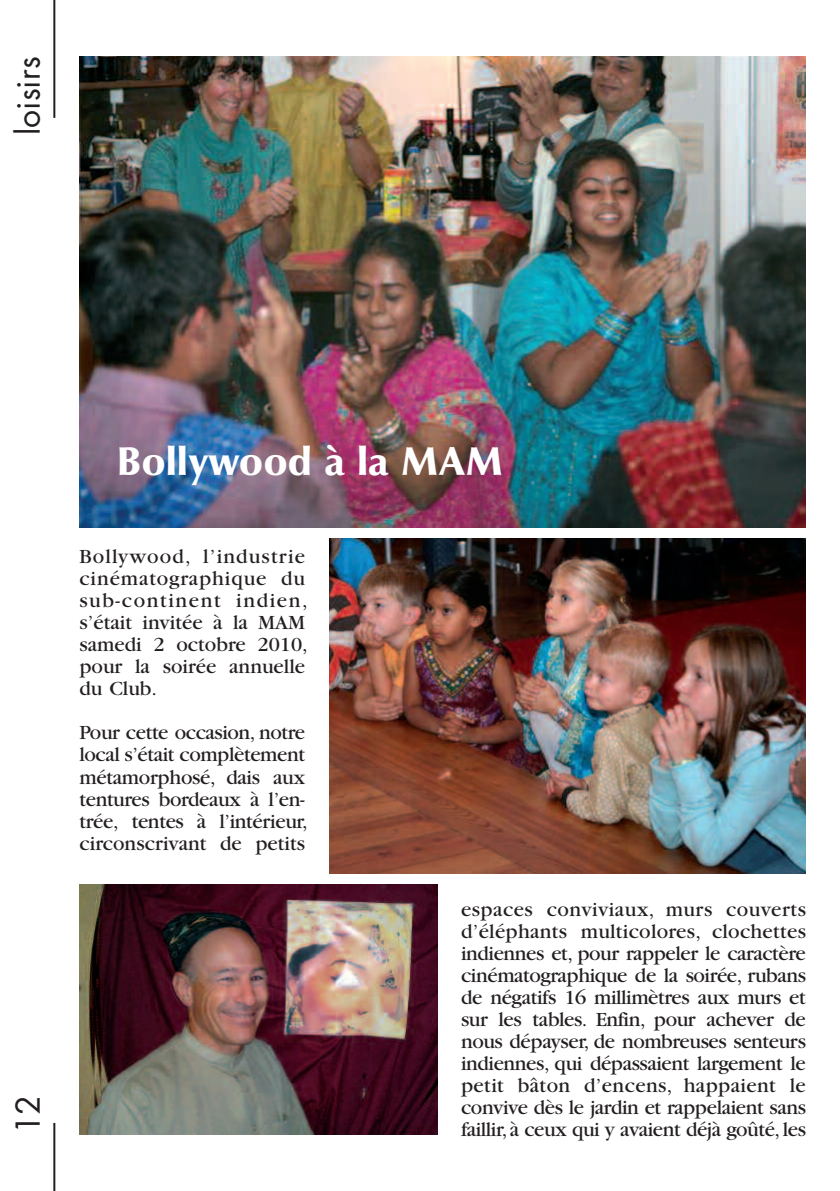
<style>
.page{position:relative;width:840px;height:1191px;background:#fff}
.page>*{position:absolute;margin:0;border:0;box-sizing:border-box;transform-origin:0 0}
.t1{font:900 40px "Optima";color:#fff}
.t2{font:32px "Futura";color:#231f20}
.t3{font:21px/22px "Garamond";letter-spacing:-.015em;color:#231f20}
.t4{font:21px/22px "Garamond";letter-spacing:.03em;color:#231f20}
</style>
<div class="page">
<hr style="left:53px;top:0;width:2px;height:118px;background:#231f20">
<hr style="left:53px;top:1123px;width:2px;height:68px;background:#231f20">
<img style="left:79px;top:57px;width:726px;height:470px">
<img style="left:329px;top:539px;width:476px;height:334px">
<img style="left:79px;top:884px;width:358px;height:250px">
<h2 class="t2" style="left:13px;top:135px;width:80px;rotate:-90deg">loisirs</h2>
<h2 class="t2" style="left:13px;top:1134px;width:41px;rotate:-90deg">12</h2>
<h1 class="t1" style="left:117px;top:445px;width:387px">Bollywood à la MAM</h1>
<p class="t4" style="left:79px;top:548px;width:229px">Bollywood, l’industrie cinématographique du sub-continent indien, s’était invitée à la MAM samedi 2 octobre 2010, pour la soirée annuelle du Club.</p>
<p class="t3" style="left:79px;top:724px;width:230px">Pour cette occasion, notre local s’était complètement métamorphosé, dais aux tentures bordeaux à l’en&shy;trée, tentes à l’intérieur, circonscrivant de petits</p>
<p class="t3" style="left:461px;top:900px;width:346px;text-align:justify">espaces conviviaux, murs couverts d’éléphants multicolores, clochettes indiennes et, pour rappeler le caractère cinématographique de la soirée, rubans de négatifs 16 millimètres aux murs et sur les tables. Enfin, pour achever de nous dépayser, de nombreuses senteurs indiennes, qui dépassaient largement le petit bâton d’encens, happaient le convive dès le jardin et rappelaient sans faillir, à ceux qui y avaient déjà goûté,les</p>
</div>
